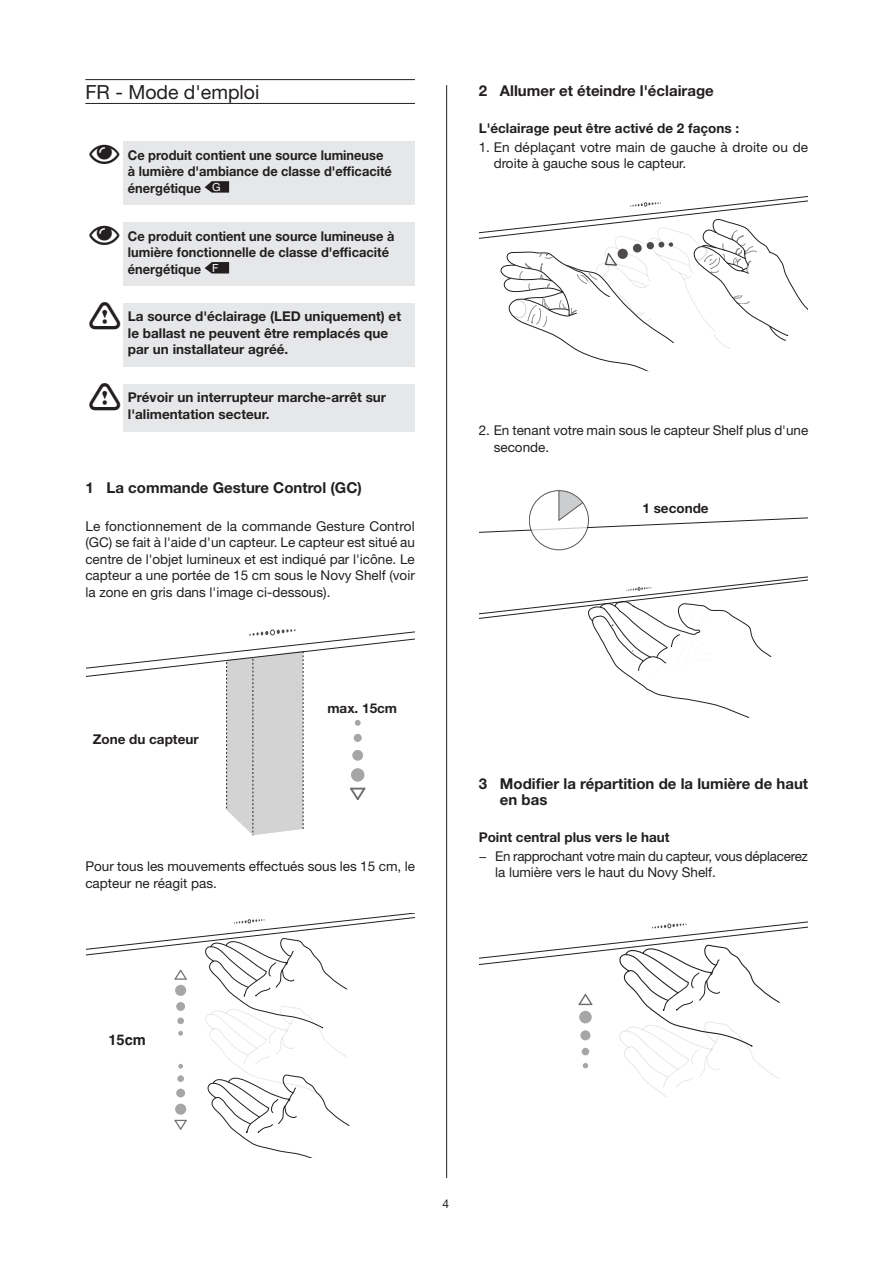
<style>
.page{position:relative;width:893px;height:1263px;background:#fff}
.page>*{position:absolute;margin:0;border:0;box-sizing:border-box;transform-origin:0 0}
.t1{font:19.5px "Helvetica Neue LT Std";color:#231f20}
.t2{font:700 15px/16.5px "Helvetica Neue LT Std";color:#231f20}
.t3{font:700 14.7px "Helvetica";color:#231f20}
.t4{font:13.5px/16.5px "Helvetica Neue LT Std";color:#231f20}
.t5{font:700 13.5px/16.5px "Helvetica Neue LT Std";color:#231f20}
.t6{font:700 13.5px/16.5px "Helvetica Neue LT Std";color:#231f20;scale:.95 1}
.t7{font:12px "Helvetica Neue LT Std";color:#231f20}
.s1{font-family:"Helvetica Neue LTW1 G";font-weight:400;font-size:11.25px;color:#fff}
</style>
<div class="page">
<hr style="left:446px;top:85px;width:1px;height:1093px;background:#231f20">
<hr style="left:85px;top:79px;width:330px;height:1px;background:#231f20">
<hr style="left:85px;top:103px;width:330px;height:1px;background:#231f20">
<div style="left:124px;top:141px;width:291px;height:64px;background:#e6e7e9"></div>
<div style="left:124px;top:222px;width:291px;height:64px;background:#e6e7e9"></div>
<div style="left:124px;top:303px;width:291px;height:64px;background:#e6e7e9"></div>
<div style="left:124px;top:384px;width:291px;height:47px;background:#e6e7e9"></div>
<svg style="left:205px;top:181px;width:24px;height:12px"></svg>
<svg style="left:205px;top:262px;width:24px;height:11px"></svg>
<svg style="left:86px;top:629px;width:328px;height:207px"></svg>
<svg style="left:86px;top:913px;width:328px;height:244px"></svg>
<svg style="left:479px;top:196px;width:328px;height:176px"></svg>
<svg style="left:479px;top:490px;width:328px;height:228px"></svg>
<svg style="left:479px;top:921px;width:328px;height:175px"></svg>
<h1 class="t1" style="left:85px;top:80px;width:176px">FR - Mode d'emploi</h1>
<p class="t6" style="left:128px;top:146px;width:279px">Ce produit contient une source lumineuse à lumière d'ambiance de classe d'efficacité énergétique <span class="s1">G</span></p>
<p class="t6" style="left:128px;top:227px;width:282px">Ce produit contient une source lumineuse à lumière fonctionnelle de classe d'efficacité énergétique <span class="s1">F</span></p>
<p class="t5" style="left:128px;top:308px;width:275px">La source d'éclairage (LED uniquement) et le ballast ne peuvent être remplacés que par un installateur agréé.</p>
<p class="t5" style="left:128px;top:389px;width:260px">Prévoir un interrupteur marche-arrêt sur l'alimentation secteur.</p>
<p class="t2" style="left:85px;top:479px;width:278px">1 La commande Gesture Control (GC)</p>
<p class="t4" style="left:85px;top:517px;width:331px;text-align:justify">Le fonctionnement de la commande Gesture Control (GC) se fait à l'aide d'un capteur. Le capteur est situé au centre de l'objet lumineux et est indiqué par l'icône. Le capteur a une portée de 15 cm sous le Novy Shelf (voir la zone en gris dans l'image ci-dessous).</p>
<p class="t5" style="left:93px;top:730px;width:108px">Zone du capteur</p>
<p class="t5" style="left:327px;top:699px;width:71px">max. 15cm</p>
<p class="t4" style="left:85px;top:858px;width:331px">Pour tous les mouvements effectués sous les 15 cm, le capteur ne réagit pas.</p>
<p class="t3" style="left:108px;top:1031px;width:39px">15cm</p>
<p class="t2" style="left:479px;top:82px;width:237px">2 Allumer et éteindre l'éclairage</p>
<p class="t5" style="left:479px;top:120px;width:262px">L'éclairage peut être activé de 2 façons :</p>
<p class="t4" style="left:494px;top:138px;width:316px;text-indent:-15px">1. En déplaçant votre main de gauche à droite ou de droite à gauche sous le capteur.</p>
<p class="t4" style="left:494px;top:422px;width:316px;text-indent:-15px">2. En tenant votre main sous le capteur Shelf plus d'une seconde.</p>
<p class="t5" style="left:642px;top:500px;width:68px">1 seconde</p>
<p class="t2" style="left:500px;top:775px;width:310px;text-indent:-21px">3 Modifier la répartition de la lumière de haut en bas</p>
<p class="t5" style="left:479px;top:829px;width:192px">Point central plus vers le haut</p>
<p class="t4" style="left:495px;top:848px;width:314px;text-indent:-17px">− En rapprochant votre main du capteur, vous déplacerez la lumière vers le haut du Novy Shelf.</p>
<p class="t7" style="left:442px;top:1196px;width:8px">4</p>
</div>
